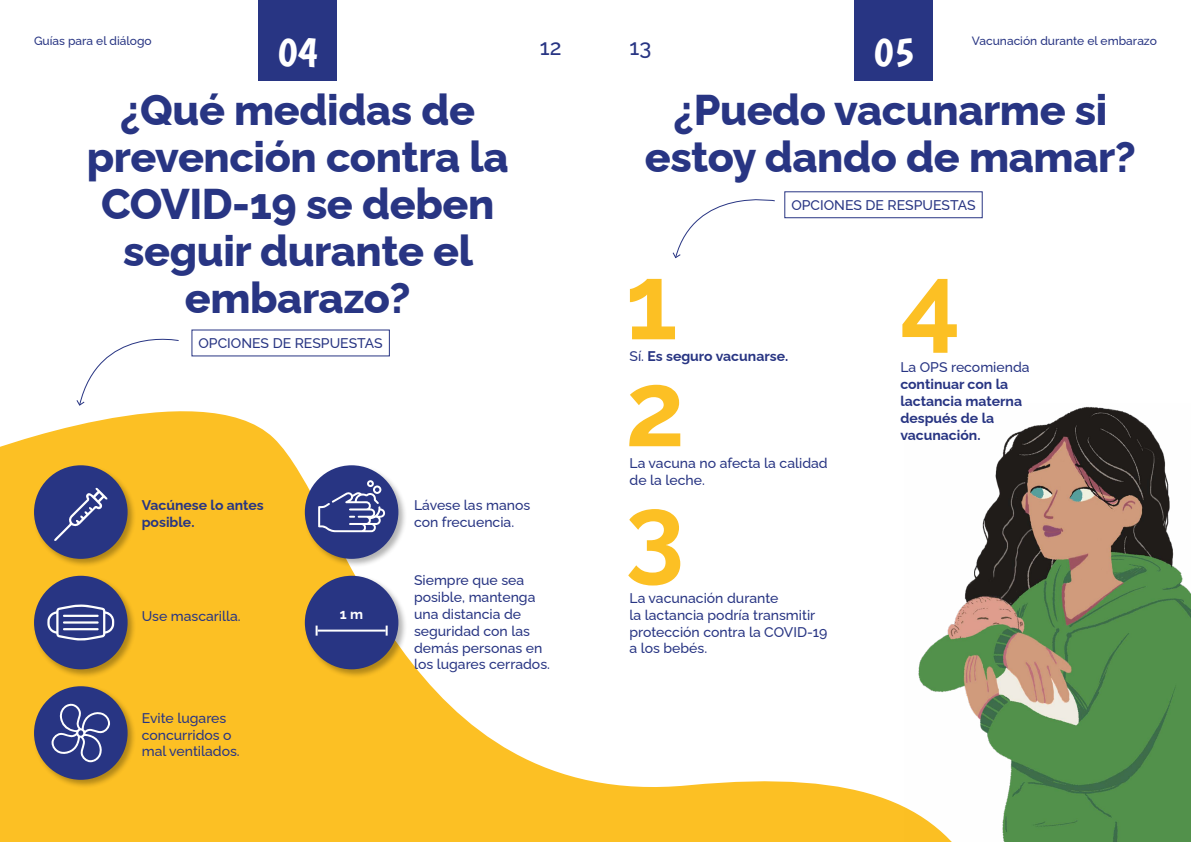
<style>
.page{position:relative;width:1191px;height:842px;background:#fff}
.page>*{position:absolute;margin:0;border:0;box-sizing:border-box;transform-origin:0 0}
.t1{font:700 105.8px "Raleway";color:#fcc024}
.t2{font:800 43px/47px "Raleway";letter-spacing:-.01em;color:#283583;text-align:center}
.t3{font:43px "Boogaloo";color:#fff}
.t4{font:500 22px "Raleway";color:#283583}
.t5{font:500 14px/16.8px "Raleway";color:#283583}
.t6{font:700 14px/16.8px "Raleway";color:#283583}
.t7{font:700 14px "Raleway";color:#fff}
.t8{font:500 12px "Raleway";color:#283583}
.s1{font-weight:500}
</style>
<div class="page">
<svg style="left:0;top:411px;width:904px;height:431px"></svg>
<div style="left:784px;top:191px;width:198px;height:27px;background:#fff;border:1px solid #283583"></div>
<svg style="left:76px;top:338px;width:103px;height:68px"></svg>
<div style="left:33px;top:464px;width:104px;height:104px;background:#000;opacity:.3"></div>
<div style="left:34px;top:465px;width:94px;height:94px;background:#283583;border-radius:50%"></div>
<svg style="left:54px;top:488px;width:53px;height:53px"></svg>
<div style="left:303px;top:574px;width:105px;height:104px;background:#000;opacity:.3"></div>
<div style="left:305px;top:576px;width:93px;height:93px;background:#283583;border-radius:50%"></div>
<hr style="left:317px;top:630px;width:69px;height:2px;background:#fff">
<svg style="left:315px;top:626px;width:2px;height:10px"></svg>
<svg style="left:386px;top:626px;width:2px;height:10px"></svg>
<div style="left:303px;top:464px;width:105px;height:104px;background:#000;opacity:.3"></div>
<div style="left:305px;top:465px;width:93px;height:94px;background:#283583;border-radius:50%"></div>
<svg style="left:318px;top:480px;width:67px;height:52px"></svg>
<div style="left:33px;top:685px;width:104px;height:104px;background:#000;opacity:.3"></div>
<div style="left:34px;top:686px;width:94px;height:94px;background:#283583;border-radius:50%"></div>
<svg style="left:51px;top:703px;width:59px;height:59px"></svg>
<div style="left:33px;top:574px;width:104px;height:104px;background:#000;opacity:.3"></div>
<div style="left:34px;top:576px;width:94px;height:93px;background:#283583;border-radius:50%"></div>
<svg style="left:47px;top:604px;width:67px;height:37px"></svg>
<div style="left:258px;top:0;width:79px;height:80px;background:#283583"></div>
<div style="left:854px;top:0;width:79px;height:80px;background:#283583"></div>
<svg style="left:672px;top:199px;width:103px;height:60px"></svg>
<img style="left:904px;top:406px;width:287px;height:436px">
<p class="t8" style="left:34px;top:31px;width:119px">Guías para el diálogo</p>
<p class="t8" style="left:972px;top:31px;width:187px">Vacunación durante el embarazo</p>
<h2 class="t3" style="left:277px;top:25px;width:43px">04</h2>
<h2 class="t3" style="left:873px;top:25px;width:43px">05</h2>
<h3 class="t4" style="left:540px;top:29px;width:23px">12</h3>
<h3 class="t4" style="left:629px;top:29px;width:23px">13</h3>
<h2 class="t2" style="left:87px;top:82px;width:423px">¿Qué medidas de prevención contra la<br>COVID-19 se deben seguir durante el embarazo?</h2>
<h2 class="t2" style="left:645px;top:82px;width:492px">¿Puedo vacunarme si estoy dando de mamar?</h2>
<p class="t5" style="left:198px;top:333px;width:186px">OPCIONES DE RESPUESTAS</p>
<p class="t5" style="left:791px;top:195px;width:186px">OPCIONES DE RESPUESTAS</p>
<h1 class="t1" style="left:625px;top:217px;width:54px">1</h1>
<p class="t6" style="left:629px;top:346px;width:160px"><span class="s1">Sí.</span> Es seguro vacunarse.</p>
<h1 class="t1" style="left:900px;top:218px;width:62px">4</h1>
<p class="t5" style="left:900px;top:357px;width:131px">La OPS recomienda</p>
<p class="t6" style="left:900px;top:374px;width:123px">continuar con la lactancia materna después de la vacunación.</p>
<h1 class="t1" style="left:625px;top:324px;width:61px">2</h1>
<p class="t6" style="left:142px;top:495px;width:124px">Vacúnese lo antes posible.</p>
<p class="t5" style="left:414px;top:495px;width:118px">Lávese las manos con frecuencia.</p>
<p class="t5" style="left:142px;top:606px;width:100px">Use mascarilla.</p>
<p class="t5" style="left:142px;top:708px;width:99px">Evite lugares concurridos o mal ventilados.</p>
<p class="t7" style="left:340px;top:603px;width:25px">1 m</p>
<p class="t5" style="left:414px;top:570px;width:137px">Siempre que sea posible, mantenga una distancia de seguridad con las demás personas en los lugares cerrados.</p>
<p class="t5" style="left:629px;top:453px;width:200px">La vacuna no afecta la calidad de la leche.</p>
<h1 class="t1" style="left:625px;top:448px;width:61px">3</h1>
<p class="t5" style="left:629px;top:588px;width:199px">La vacunación durante<br>la lactancia podría transmitir protección contra la COVID-19 a los bebés.</p>
</div>
